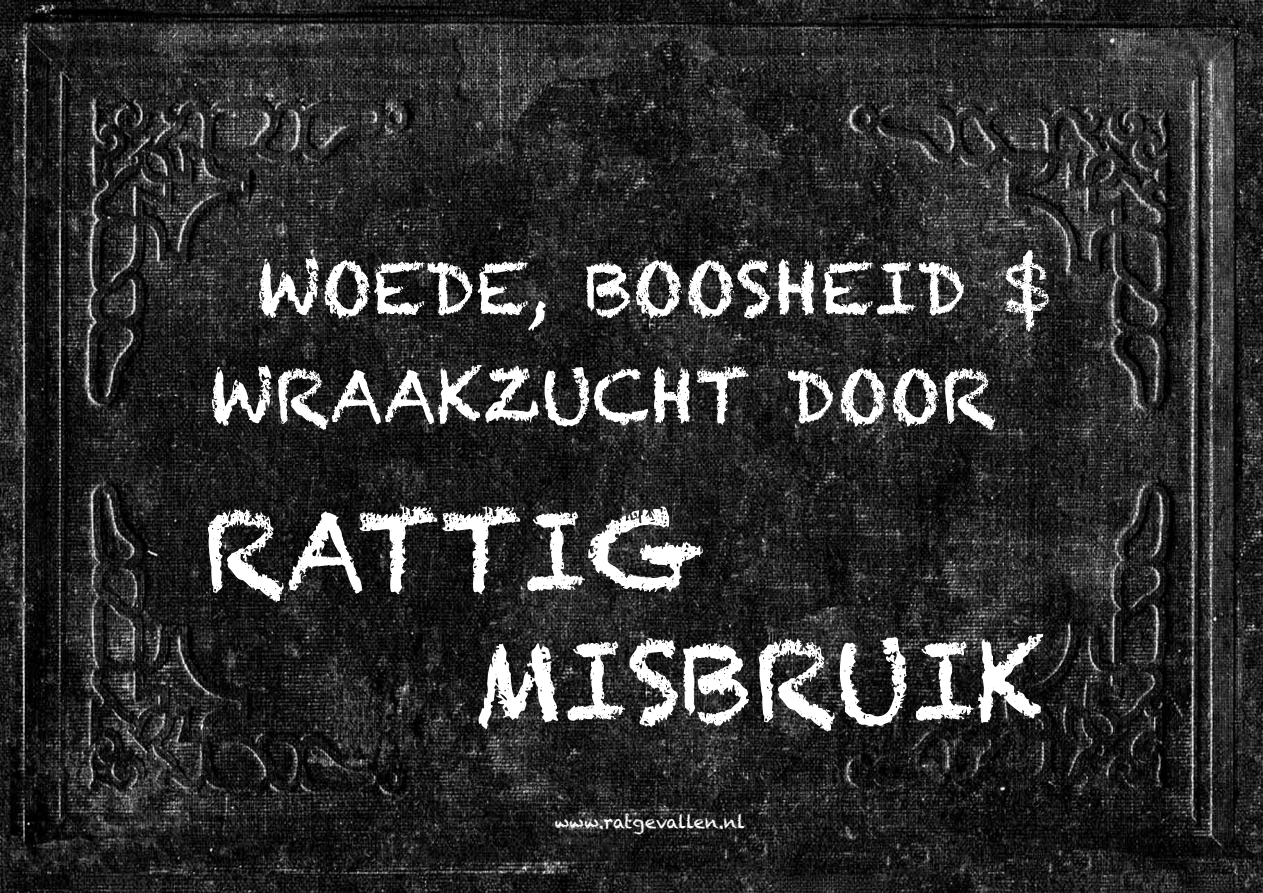
<style>
.page{position:relative;width:1263px;height:893px;background:#fff}
.page>*{position:absolute;margin:0;border:0;box-sizing:border-box;transform-origin:0 0}
.t1{font:108px/129.6px "Chalkduster";color:#fff}
.t2{font:72px/108px "Chalkduster";color:#fff}
.t3{font:18px "Chalkduster";letter-spacing:-.03em;color:#fff}
</style>
<div class="page">
<img style="left:0;top:0;width:1263px;height:893px">
<p class="t2" style="left:209px;top:234px;width:844px;text-indent:47px">woede, boosheid $<br>WRAAKZUCHT DOO</p>
<p class="t2" style="left:941px;top:342px;width:58px">R</p>
<h1 class="t1" style="left:202px;top:486px;width:80px">ratt</h1>
<h1 class="t1" style="left:472px;top:486px;width:570px;text-indent:51px">ig misbruik</h1>
<p class="t3" style="left:555px;top:811px;width:192px">www.ratgevallen.nl</p>
</div>
